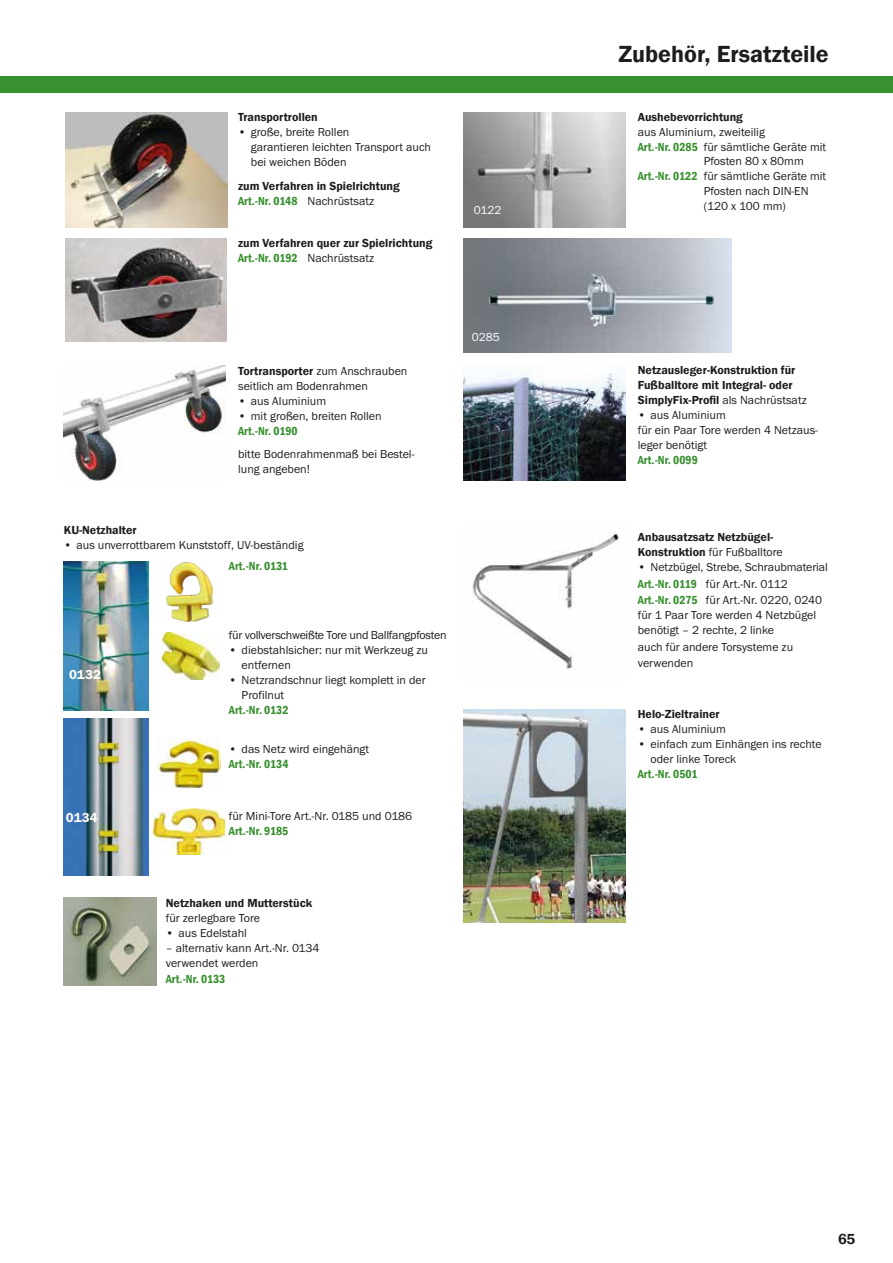
<style>
.page{position:relative;width:893px;height:1263px;background:#fff}
.page>*{position:absolute;margin:0;border:0;box-sizing:border-box;transform-origin:0 0}
.t1{font:600 24px "Franklin Gothic";color:#1d1d1b}
.t2{font:600 15px "Franklin Gothic";color:#1d1d1b}
.t3{font:600 13.5px "Franklin Gothic Itc T";color:#fffefb}
.t4{font:12px/15px "Franklin Gothic Itc T";color:#1d1d1b}
.t5{font:600 12px/15px "Franklin Gothic";color:#1d1d1b}
.t6{font:600 condensed 12px "Franklin Gothic";color:#38902f}
.t7{font:12px "Franklin Gothic Itc T";letter-spacing:-.02em;color:#1d1d1b}
.t8{font:12px "Franklin Gothic Itc T";color:#fff}
.s1{font-stretch:condensed;color:#38902f}
.s2{font-family:"Franklin Gothic Itc T";font-weight:400}
.s3{font-family:"Franklin Gothic";font-weight:600;font-stretch:condensed;color:#38902f}
.s4{font-family:"Franklin Gothic";font-weight:600}
</style>
<div class="page">
<div style="left:0;top:77px;width:893px;height:16px;background:#38902f"></div>
<img style="left:463px;top:710px;width:162px;height:213px">
<img style="left:64px;top:897px;width:92px;height:88px">
<img style="left:463px;top:372px;width:162px;height:108px">
<img style="left:64px;top:562px;width:85px;height:148px">
<img style="left:64px;top:719px;width:85px;height:157px">
<img style="left:472px;top:532px;width:147px;height:137px">
<img style="left:162px;top:632px;width:57px;height:47px">
<img style="left:166px;top:562px;width:46px;height:59px">
<img style="left:158px;top:737px;width:62px;height:51px">
<img style="left:153px;top:809px;width:72px;height:45px">
<img style="left:64px;top:366px;width:161px;height:114px">
<img style="left:463px;top:113px;width:162px;height:114px">
<img style="left:463px;top:238px;width:268px;height:115px">
<img style="left:66px;top:238px;width:161px;height:104px">
<img style="left:66px;top:113px;width:161px;height:114px">
<p class="t5" style="left:238px;top:110px;width:81px">Transportrollen</p>
<p class="t4" style="left:251px;top:124px;width:182px;text-indent:-13px">• große, breite Rollen<br>garantieren leichten Transport auch bei weichen Böden</p>
<p class="t5" style="left:238px;top:179px;width:163px">zum Verfahren in Spielrichtung<br><span class="s1">Art.-Nr. 0148</span> <span class="s2">Nachrüstsatz</span></p>
<p class="t5" style="left:238px;top:236px;width:196px">zum Verfahren quer zur Spielrichtung<br><span class="s1">Art.-Nr. 0192</span> <span class="s2">Nachrüstsatz</span></p>
<p class="t8" style="left:474px;top:203px;width:29px">0122</p>
<p class="t5" style="left:238px;top:364px;width:171px">Tortransporter <span class="s2">zum Anschrauben</span></p>
<p class="t4" style="left:238px;top:379px;width:131px">seitlich am Bodenrahmen</p>
<p class="t4" style="left:238px;top:394px;width:90px">• aus Aluminium</p>
<p class="t4" style="left:238px;top:409px;width:145px">• mit großen, breiten Rollen</p>
<p class="t6" style="left:238px;top:423px;width:61px">Art.-Nr. 0190</p>
<p class="t4" style="left:238px;top:446px;width:178px">bitte Bodenrahmenmaß bei Bestel&shy;lung angeben!</p>
<p class="t5" style="left:64px;top:522px;width:74px">KU-Netzhalter</p>
<p class="t4" style="left:64px;top:537px;width:241px">• aus unverrottbarem Kunststoff, UV-beständig</p>
<p class="t3" style="left:69px;top:666px;width:33px">0132</p>
<p class="t3" style="left:66px;top:810px;width:33px">0134</p>
<p class="t6" style="left:229px;top:558px;width:61px">Art.-Nr. 0131</p>
<p class="t7" style="left:229px;top:628px;width:219px">für vollverschweißte Tore und Ballfangpfosten</p>
<p class="t4" style="left:242px;top:643px;width:188px;text-indent:-13px">• diebstahlsicher: nur mit Werkzeug zu entfernen</p>
<p class="t4" style="left:242px;top:673px;width:186px;text-indent:-13px">• Netzrandschnur liegt komplett in der<br>Profilnut</p>
<p class="t6" style="left:229px;top:702px;width:61px">Art.-Nr. 0132</p>
<p class="t4" style="left:229px;top:741px;width:142px">• das Netz wird eingehängt</p>
<p class="t6" style="left:229px;top:756px;width:61px">Art.-Nr. 0134</p>
<p class="t4" style="left:229px;top:808px;width:185px">für Mini-Tore Art.-Nr. 0185 und 0186</p>
<p class="t6" style="left:229px;top:822px;width:61px">Art.-Nr. 9185</p>
<p class="t5" style="left:166px;top:895px;width:148px">Netzhaken und Mutterstück</p>
<p class="t4" style="left:166px;top:910px;width:96px">für zerlegbare Tore</p>
<p class="t4" style="left:166px;top:925px;width:83px">• aus Edelstahl</p>
<p class="t4" style="left:166px;top:940px;width:155px">– alternativ kann Art.-Nr. 0134 verwendet werden</p>
<p class="t6" style="left:166px;top:971px;width:61px">Art.-Nr. 0133</p>
<p class="t8" style="left:472px;top:330px;width:30px">0285</p>
<h1 class="t1" style="left:618px;top:40px;width:212px">Zubehör, Ersatzteile</h1>
<p class="t5" style="left:638px;top:110px;width:107px">Aushebevorrichtung</p>
<p class="t4" style="left:638px;top:124px;width:190px">aus Aluminium, zweiteilig<br><span class="s3">Art.-Nr. 0285</span> für sämtliche Geräte mit</p>
<p class="t4" style="left:704px;top:153px;width:101px">Pfosten 80 x 80mm</p>
<p class="t4" style="left:638px;top:168px;width:190px"><span class="s3">Art.-Nr. 0122</span> für sämtliche Geräte mit</p>
<p class="t4" style="left:704px;top:183px;width:106px">Pfosten nach DIN-EN</p>
<p class="t4" style="left:704px;top:198px;width:83px">(120 x 100 mm)</p>
<p class="t5" style="left:638px;top:363px;width:170px">Netzausleger-Konstruktion für<br>Fußballtore mit Integral- oder<br>SimplyFix-Profil <span class="s2">als Nachrüstsatz</span></p>
<p class="t4" style="left:638px;top:407px;width:182px">• aus Aluminium<br>für ein Paar Tore werden 4 Netzaus&shy;leger benötigt</p>
<p class="t6" style="left:638px;top:452px;width:61px">Art.-Nr. 0099</p>
<p class="t5" style="left:638px;top:530px;width:137px">Anbausatzsatz Netzbügel-</p>
<p class="t4" style="left:638px;top:545px;width:146px"><span class="s4">Konstruktion</span> für Fußballtore</p>
<p class="t4" style="left:638px;top:559px;width:192px;line-height:16.5px">• Netzbügel, Strebe, Schraubmaterial<br><span class="s3">Art.-Nr. 0119</span> für Art.-Nr. 0112<br><span class="s3">Art.-Nr. 0275</span> für Art.-Nr. 0220, 0240</p>
<p class="t4" style="left:638px;top:608px;width:180px">für 1 Paar Tore werden 4 Netzbügel benötigt – 2 rechte, 2 linke</p>
<p class="t4" style="left:638px;top:638px;width:157px;line-height:16.5px">auch für andere Torsysteme zu verwenden</p>
<p class="t5" style="left:638px;top:707px;width:83px">Helo-Zieltrainer</p>
<p class="t4" style="left:638px;top:721px;width:90px">• aus Aluminium</p>
<p class="t4" style="left:651px;top:736px;width:172px;text-indent:-13px">• einfach zum Einhängen ins rechte oder linke Toreck</p>
<p class="t6" style="left:638px;top:766px;width:61px">Art.-Nr. 0501</p>
<p class="t2" style="left:838px;top:1229px;width:18px">65</p>
</div>
